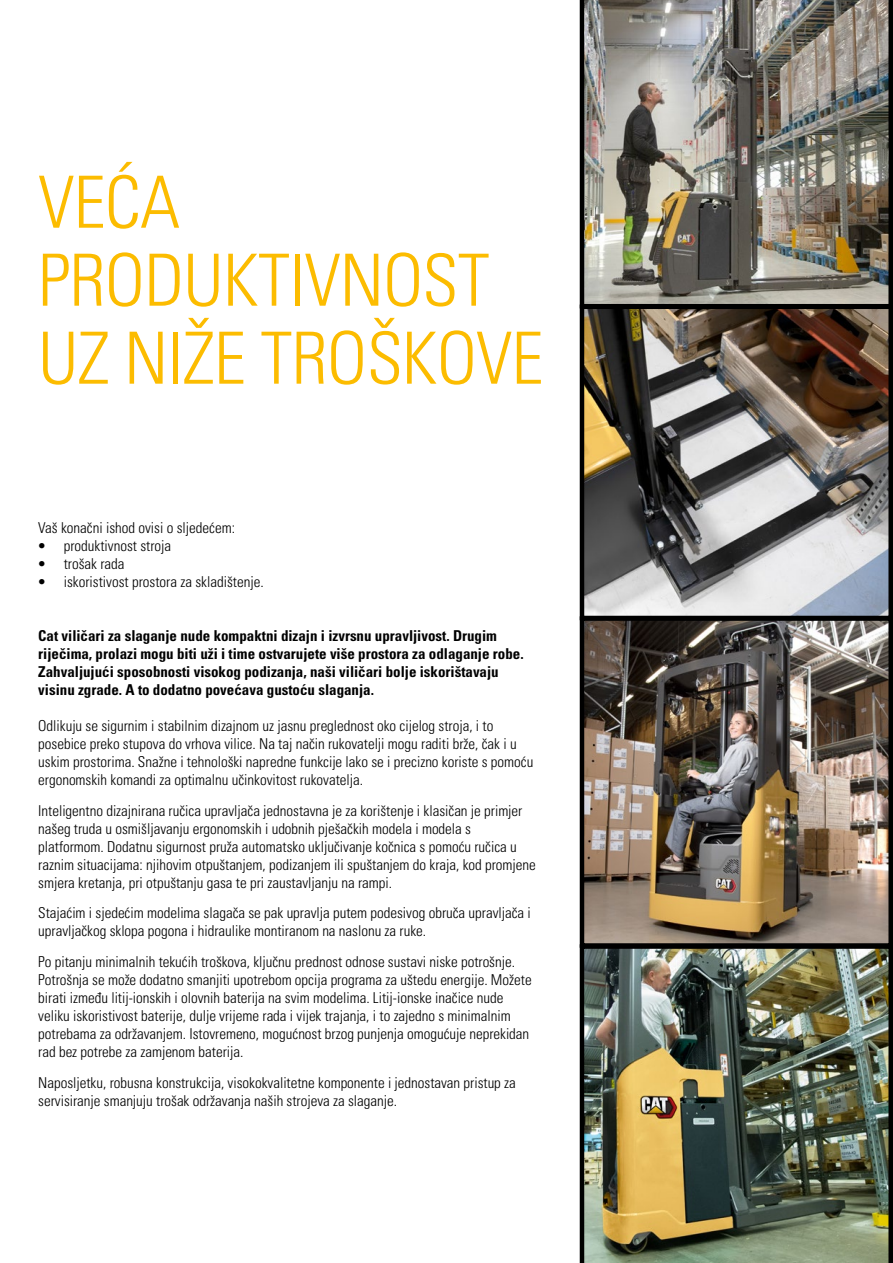
<style>
.page{position:relative;width:893px;height:1263px;background:#fff}
.page>*{position:absolute;margin:0;border:0;box-sizing:border-box;transform-origin:0 0}
.t1{font:72px/78px "Univers LTCYR 47 Light Cond";letter-spacing:-.01em;color:#fcbc00}
.t2{font:15px/18px "Univers LTCYR 47 Light Cond";color:#000}
.t3{font:15px/18px "Univers LTCYR 67 Bold Cond";color:#000}
</style>
<div class="page">
<img style="left:580px;top:0;width:313px;height:304px">
<img style="left:585px;top:309px;width:303px;height:306px">
<div style="left:580px;top:304px;width:313px;height:316px;border:4px solid #000"></div>
<img style="left:585px;top:621px;width:303px;height:322px">
<div style="left:580px;top:616px;width:313px;height:332px;border:4px solid #000"></div>
<img style="left:580px;top:944px;width:313px;height:319px">
<h1 class="t1" style="left:38px;top:159px;width:507px">VEĆA<br>PRODUKTIVNOST<br>UZ NIŽE TROŠKOVE</h1>
<p class="t2" style="left:38px;top:518px;width:198px">Vaš konačni ishod ovisi o sljedećem:</p>
<p class="t2" style="left:38px;top:536px;width:134px">• produktivnost stroja</p>
<p class="t2" style="left:38px;top:554px;width:88px">• trošak rada</p>
<p class="t2" style="left:38px;top:572px;width:227px">• iskoristivost prostora za skladištenje.</p>
<p class="t3" style="left:38px;top:626px;width:487px">Cat viličari za slaganje nude kompaktni dizajn i izvrsnu upravljivost. Drugim riječima, prolazi mogu biti uži i time ostvarujete više prostora za odlaganje robe.<br>Zahvaljujući sposobnosti visokog podizanja, naši viličari bolje iskorištavaju visinu zgrade. A to dodatno povećava gustoću slaganja.</p>
<p class="t2" style="left:38px;top:716px;width:497px">Odlikuju se sigurnim i stabilnim dizajnom uz jasnu preglednost oko cijelog stroja, i to posebice preko stupova do vrhova vilice. Na taj način rukovatelji mogu raditi brže, čak i u uskim prostorima. Snažne i tehnološki napredne funkcije lako se i precizno koriste s pomoću ergonomskih komandi za optimalnu učinkovitost rukovatelja.</p>
<p class="t2" style="left:38px;top:801px;width:499px">Inteligentno dizajnirana ručica upravljača jednostavna je za korištenje i klasičan je primjer našeg truda u osmišljavanju ergonomskih i udobnih pješačkih modela i modela s platformom. Dodatnu sigurnost pruža automatsko uključivanje kočnica s pomoću ručica u raznim situacijama: njihovim otpuštanjem, podizanjem ili spuštanjem do kraja, kod promjene smjera kretanja, pri otpuštanju gasa te pri zaustavljanju na rampi.</p>
<p class="t2" style="left:38px;top:903px;width:494px">Stajaćim i sjedećim modelima slagača se pak upravlja putem podesivog obruča upravljača i upravljačkog sklopa pogona i hidraulike montiranom na naslonu za ruke.</p>
<p class="t2" style="left:38px;top:952px;width:495px">Po pitanju minimalnih tekućih troškova, ključnu prednost odnose sustavi niske potrošnje.<br>Potrošnja se može dodatno smanjiti upotrebom opcija programa za uštedu energije. Možete birati između litij-ionskih i olovnih baterija na svim modelima. Litij-ionske inačice nude veliku iskoristivost baterije, dulje vrijeme rada i vijek trajanja, i to zajedno s minimalnim potrebama za održavanjem. Istovremeno, mogućnost brzog punjenja omogućuje neprekidan rad bez potrebe za zamjenom baterija.</p>
<p class="t2" style="left:38px;top:1073px;width:479px">Naposljetku, robusna konstrukcija, visokokvalitetne komponente i jednostavan pristup za servisiranje smanjuju trošak održavanja naših strojeva za slaganje.</p>
</div>
